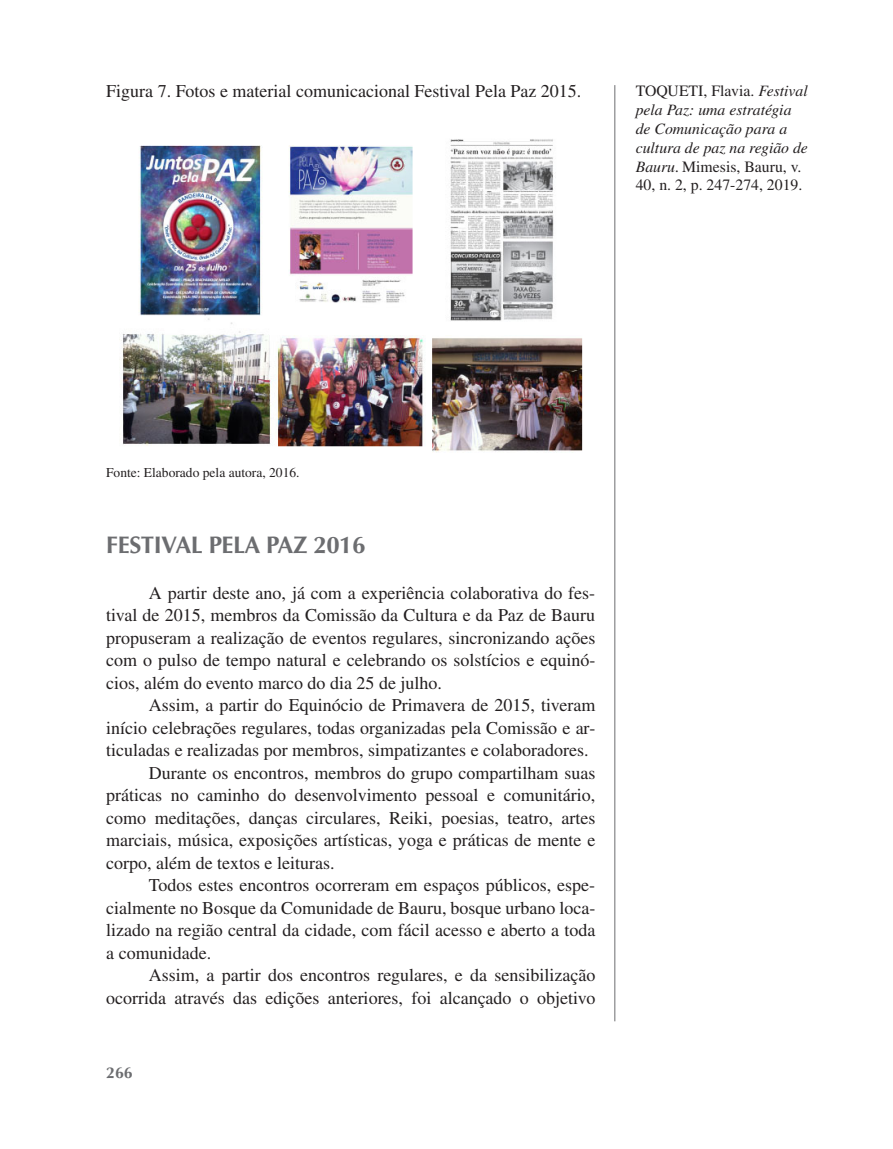
<style>
.page{position:relative;width:893px;height:1149px;background:#fff}
.page>*{position:absolute;margin:0;border:0;box-sizing:border-box;transform-origin:0 0}
.t1{font:700 24px "Optima LT Std";letter-spacing:-.02em;color:#6c6d70}
.t2{font:18px/22.5px "Times LT Std";color:#231f20;text-align:justify}
.t3{font:italic 15.75px/18.9px "Times LT Std";color:#231f20}
.t4{font:700 15.75px "Optima LT Std";color:#6c6d70}
.t5{font:13.5px "Times LT Std";color:#231f20}
.s1{font-style:normal}
.s2{font-family:"Minion Pro";font-style:normal}
</style>
<div class="page">
<hr style="left:614px;top:85px;width:1px;height:935px;background:#6c6d70">
<img style="left:121px;top:139px;width:462px;height:314px">
<p class="t2" style="left:106px;top:80px;width:477px">Figura 7. Fotos e material comunicacional Festival Pela Paz 2015.</p>
<p class="t3" style="left:636px;top:81px;width:174px"><span class="s1">Toqueti, Flavia.</span> Festival pela Paz: uma estratégia de Comunicação para a cultura de paz na região de<br>Bauru<span class="s2">.</span> <span class="s1">Mimesis, Bauru, v.<br>40, n. 2, p. 247-274, 2019.</span></p>
<p class="t5" style="left:106px;top:464px;width:195px">Fonte: Elaborado pela autora, 2016.</p>
<h1 class="t1" style="left:106px;top:531px;width:261px">FESTIVAL PELA PAZ 2016</h1>
<p class="t2" style="left:106px;top:581px;width:490px;text-indent:43px">A partir deste ano, já com a experiência colaborativa do fes&shy;tival de 2015, membros da Comissão da Cultura e da Paz de Bauru propuseram a realização de eventos regulares, sincronizando ações com o pulso de tempo natural e celebrando os solstícios e equinó&shy;cios, além do evento marco do dia 25 de julho.</p>
<p class="t2" style="left:149px;top:693px;width:448px">Assim, a partir do Equinócio de Primavera de 2015, tiveram</p>
<p class="t2" style="left:106px;top:716px;width:490px">início celebrações regulares, todas organizadas pela Comissão e ar-</p>
<p class="t2" style="left:106px;top:738px;width:484px">ticuladas e realizadas por membros, simpatizantes e colaboradores.</p>
<p class="t2" style="left:149px;top:761px;width:448px">Durante os encontros, membros do grupo compartilham suas</p>
<p class="t2" style="left:106px;top:783px;width:490px">práticas no caminho do desenvolvimento pessoal e comunitário,</p>
<p class="t2" style="left:106px;top:806px;width:490px">como meditações, danças circulares, Reiki, poesias, teatro, artes</p>
<p class="t2" style="left:106px;top:828px;width:491px">marciais, música, exposições artísticas, yoga e práticas de mente e</p>
<p class="t2" style="left:106px;top:851px;width:230px">corpo, além de textos e leituras.</p>
<p class="t2" style="left:149px;top:873px;width:448px">Todos estes encontros ocorreram em espaços públicos, espe-</p>
<p class="t2" style="left:106px;top:896px;width:490px">cialmente no Bosque da Comunidade de Bauru, bosque urbano loca-</p>
<p class="t2" style="left:106px;top:918px;width:491px">lizado na região central da cidade, com fácil acesso e aberto a toda</p>
<p class="t2" style="left:106px;top:941px;width:106px">a comunidade.</p>
<p class="t2" style="left:149px;top:963px;width:448px">Assim, a partir dos encontros regulares, e da sensibilização</p>
<p class="t2" style="left:106px;top:986px;width:491px">ocorrida através das edições anteriores, foi alcançado o objetivo</p>
<p class="t4" style="left:106px;top:1063px;width:28px">266</p>
</div>
